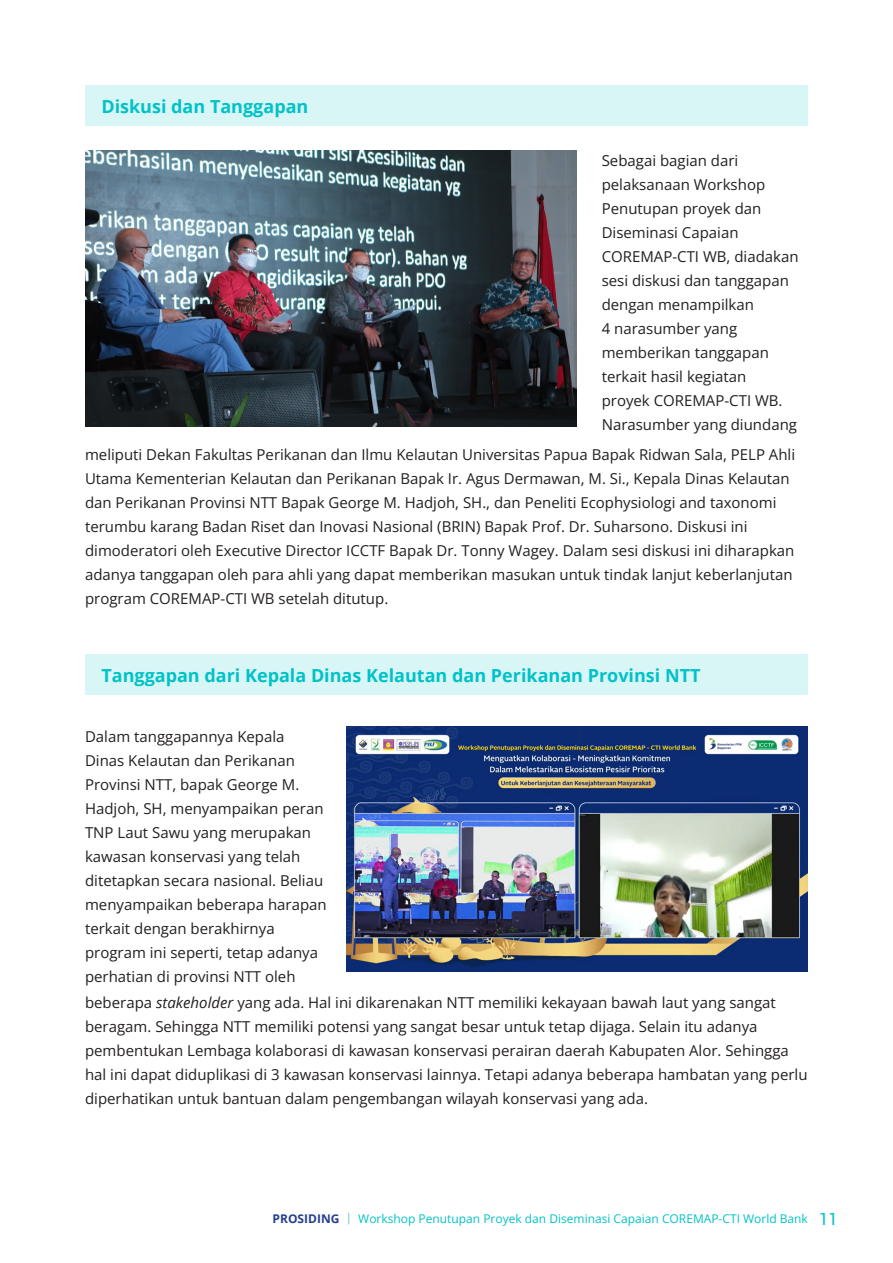
<style>
.page{position:relative;width:893px;height:1263px;background:#fff}
.page>*{position:absolute;margin:0;border:0;box-sizing:border-box;transform-origin:0 0}
.t1{font:700 18px "Open Sans";color:#00c2c7}
.t2{font:15px/24px "Open Sans";color:#231f20}
.t3{font:12px "Open Sans";color:#00c2c7}
.t4{font:700 12px "Open Sans";color:#253f8e}
.s1{font-style:italic}
.s2{font-family:"Roboto";font-size:16.5px}
</style>
<div class="page">
<div style="left:85px;top:86px;width:723px;height:40px;background:#d9f6f7"></div>
<div style="left:85px;top:654px;width:723px;height:41px;background:#d9f6f7"></div>
<img style="left:85px;top:150px;width:492px;height:276px">
<img style="left:346px;top:726px;width:462px;height:246px">
<p class="t1" style="left:101px;top:93px;width:209px">Diskusi dan Tanggapan</p>
<p class="t2" style="left:602px;top:148px;width:198px">Sebagai bagian dari pelaksanaan Workshop<br>Penutupan proyek dan<br>Diseminasi Capaian<br>COREMAP-CTI WB, diadakan sesi diskusi dan tanggapan dengan menampilkan<br>4 narasumber yang memberikan tanggapan terkait hasil kegiatan<br>proyek COREMAP-CTI WB.<br>Narasumber yang diundang</p>
<p class="t2" style="left:85px;top:442px;width:712px">meliputi Dekan Fakultas Perikanan dan Ilmu Kelautan Universitas Papua Bapak Ridwan Sala, PELP Ahli Utama Kementerian Kelautan dan Perikanan Bapak Ir. Agus Dermawan, M. Si., Kepala Dinas Kelautan dan Perikanan Provinsi NTT Bapak George M. Hadjoh, SH., dan Peneliti Ecophysiologi and taxonomi terumbu karang Badan Riset dan Inovasi Nasional (BRIN) Bapak Prof. Dr. Suharsono. Diskusi ini dimoderatori oleh Executive Director ICCTF Bapak Dr. Tonny Wagey. Dalam sesi diskusi ini diharapkan adanya tanggapan oleh para ahli yang dapat memberikan masukan untuk tindak lanjut keberlanjutan program COREMAP-CTI WB setelah ditutup.</p>
<p class="t1" style="left:101px;top:662px;width:601px">Tanggapan dari Kepala Dinas Kelautan dan Perikanan Provinsi NTT</p>
<p class="t2" style="left:85px;top:724px;width:243px">Dalam tanggapannya Kepala<br>Dinas Kelautan dan Perikanan<br>Provinsi NTT, bapak George M.<br>Hadjoh, SH, menyampaikan peran<br>TNP Laut Sawu yang merupakan kawasan konservasi yang telah ditetapkan secara nasional. Beliau menyampaikan beberapa harapan terkait dengan berakhirnya program ini seperti, tetap adanya perhatian di provinsi NTT oleh</p>
<p class="t2" style="left:85px;top:990px;width:724px">beberapa <span class="s1">stakeholder</span> yang ada. Hal ini dikarenakan NTT memiliki kekayaan bawah laut yang sangat beragam. Sehingga NTT memiliki potensi yang sangat besar untuk tetap dijaga. Selain itu adanya pembentukan Lembaga kolaborasi di kawasan konservasi perairan daerah Kabupaten Alor. Sehingga hal ini dapat diduplikasi di 3 kawasan konservasi lainnya. Tetapi adanya beberapa hambatan yang perlu diperhatikan untuk bantuan dalam pengembangan wilayah konservasi yang ada.</p>
<p class="t4" style="left:273px;top:1210px;width:68px">PROSIDING</p>
<p class="t3" style="left:358px;top:1210px;width:481px">Workshop Penutupan Proyek dan Diseminasi Capaian COREMAP-CTI World Bank <span class="s2">11</span></p>
</div>
